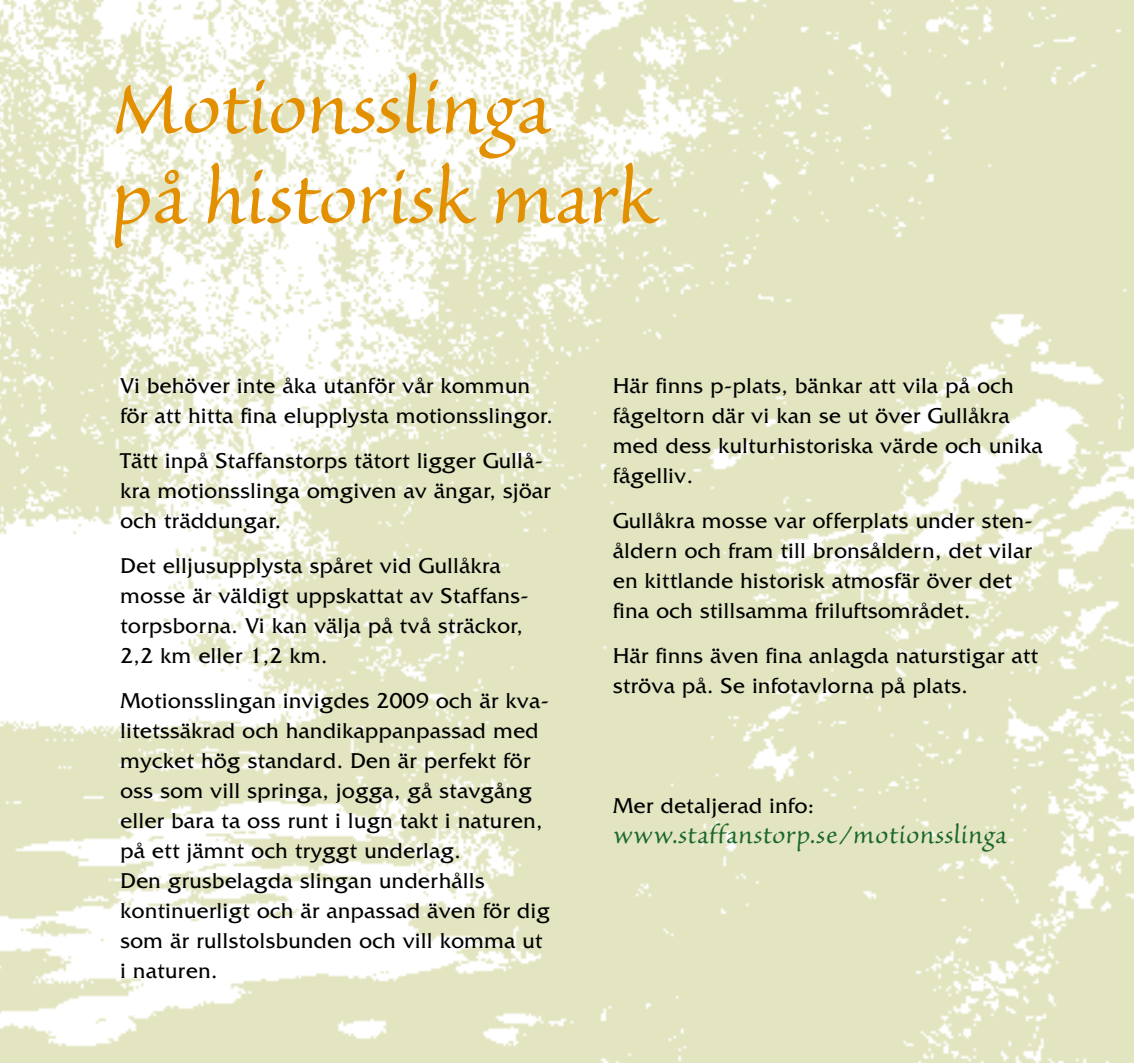
<style>
.page{position:relative;width:1134px;height:1063px;background:#fff}
.page>*{position:absolute;margin:0;border:0;box-sizing:border-box;transform-origin:0 0}
.t1{font:90px/90px "Sanvito";letter-spacing:-.01em;color:#e28f00}
.t2{font:30px "Sanvito";letter-spacing:.015em;color:#1c682f}
.t3{font:22.5px/30px "Friz Quadrata";letter-spacing:.025em;color:#000}
</style>
<div class="page">
<img style="left:0;top:0;width:1134px;height:1063px">
<h1 class="t1" style="left:111px;top:67px;width:549px">Motionsslinga<br>på historisk mark</h1>
<p class="t3" style="left:120px;top:371px;width:434px">Vi behöver inte åka utanför vår kommun för att hitta fina elupplysta motionsslingor.</p>
<p class="t3" style="left:120px;top:445px;width:432px">Tätt inpå Staffanstorps tätort ligger Gullå&shy;kra motionsslinga omgiven av ängar, sjöar och träddungar.</p>
<p class="t3" style="left:120px;top:550px;width:410px">Det elljusupplysta spåret vid Gullåkra mosse är väldigt uppskattat av Staffans&shy;torpsborna. Vi kan välja på två sträckor, 2,2 km eller 1,2 km.</p>
<p class="t3" style="left:120px;top:685px;width:431px">Motionsslingan invigdes 2009 och är kva&shy;litetssäkrad och handikappanpassad med mycket hög standard. Den är perfekt för oss som vill springa, jogga, gå stavgång eller bara ta oss runt i lugn takt i naturen, på ett jämnt och tryggt underlag.<br>Den grusbelagda slingan underhålls kontinuerligt och är anpassad även för dig som är rullstolsbunden och vill komma ut i naturen.</p>
<p class="t3" style="left:613px;top:371px;width:431px">Här finns p-plats, bänkar att vila på och fågeltorn där vi kan se ut över Gullåkra med dess kulturhistoriska värde och unika fågelliv.</p>
<p class="t3" style="left:613px;top:505px;width:421px">Gullåkra mosse var offerplats under sten&shy;åldern och fram till bronsåldern, det vilar en kittlande historisk atmosfär över det fina och stillsamma friluftsområdet.</p>
<p class="t3" style="left:613px;top:640px;width:427px">Här finns även fina anlagda naturstigar att ströva på. Se infotavlorna på plats.</p>
<p class="t3" style="left:613px;top:790px;width:203px">Mer detaljerad info:</p>
<h2 class="t2" style="left:613px;top:820px;width:395px">www.staffanstorp.se/motionsslinga</h2>
</div>
